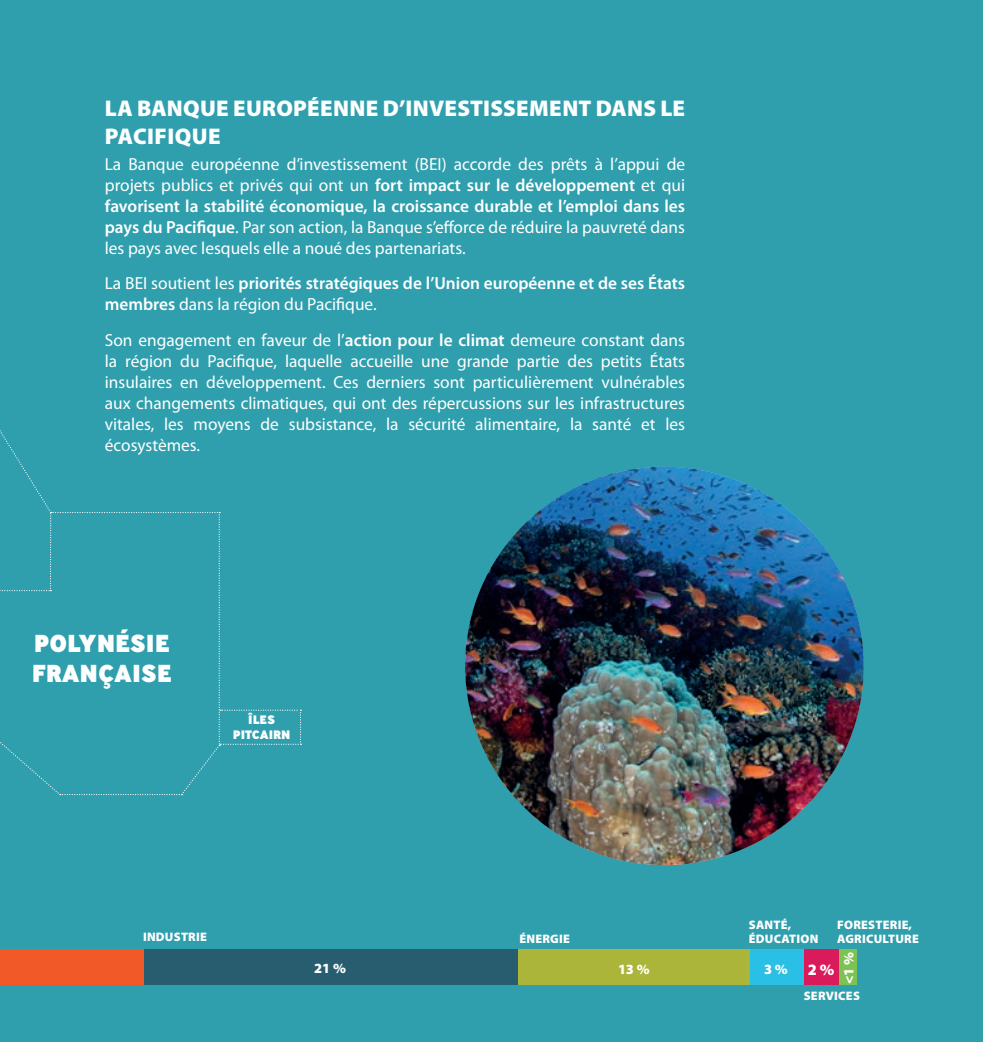
<style>
.page{position:relative;width:983px;height:1042px;background:#fff}
.page>*{position:absolute;margin:0;border:0;box-sizing:border-box;transform-origin:0 0}
.t1{font:800 24.5px/29.4px "Ministry";color:#fff}
._01_Titre_01{font:900 22.75px/27.3px "Myriad Pro";letter-spacing:.015em;color:#fff}
._02_Texte{font:17.5px/21px "Myriad Pro";color:#fff;text-align:justify}
._02_Texte-2{font:600 17.5px/21px "Myriad Pro";color:#fff}
.t2{font:900 15.92px "Myriad Pro";color:#fff}
.t3{font:900 14.17px "Myriad Pro";color:#fff}
.t4{font:900 12.42px/14.9px "Myriad Pro";letter-spacing:.02em;color:#fff}
.t5{font:800 12.25px "Ministry";color:#fff}
.s1{font-weight:600}
.s2{font-weight:400}
</style>
<div class="page">
<div style="left:0;top:0;width:928px;height:1042px;background:#2f9fad"></div>
<div style="left:928px;top:0;width:54px;height:1042px;background:#2f9fad"></div>
<div style="left:838px;top:949px;width:18px;height:36px;background:#7cc354"></div>
<div style="left:803px;top:949px;width:35px;height:36px;background:#d91a5b"></div>
<div style="left:749px;top:949px;width:54px;height:36px;background:#2abfe4"></div>
<div style="left:518px;top:949px;width:231px;height:36px;background:#abb53a"></div>
<div style="left:143px;top:949px;width:375px;height:36px;background:#275d6e"></div>
<div style="left:0;top:949px;width:143px;height:36px;background:#f15929"></div>
<img style="left:465px;top:467px;width:398px;height:398px;border-radius:199px">
<svg style="left:0;top:430px;width:301px;height:365px"></svg>
<p class="_01_Titre_01" style="left:105px;top:95px;width:581px">LA BANQUE EUROPÉENNE D’INVESTISSEMENT DANS LE<br>PACIFIQUE</p>
<p class="_02_Texte" style="left:105px;top:154px;width:581px">La Banque européenne d’investissement (BEI) accorde des prêts à l’appui de projets publics et privés qui ont un <span class="s1">fort impact sur le développement</span> et qui <span class="s1">favorisent la stabilité économique, la croissance durable et l’emploi dans les pays du Pacifique</span>. Par son action, la Banque s’efforce de réduire la pauvreté dans les pays avec lesquels elle a noué des partenariats.</p>
<p class="_02_Texte-2" style="left:105px;top:273px;width:581px"><span class="s2">La BEI soutient les</span> priorités stratégiques de l’Union européenne et de ses États membres <span class="s2">dans la région du Pacifique.</span></p>
<p class="_02_Texte" style="left:105px;top:330px;width:581px">Son engagement en faveur de l’<span class="s1">action pour le climat</span> demeure constant dans la région du Pacifique, laquelle accueille une grande partie des petits États insulaires en développement. Ces derniers sont particulièrement vulnérables aux changements climatiques, qui ont des répercussions sur les infrastructures vitales, les moyens de subsistance, la sécurité alimentaire, la santé et les écosystèmes.</p>
<p class="t1" style="left:32px;top:628px;width:141px">POLYNÉSIE<br>FRANÇAISE</p>
<p class="t5" style="left:248px;top:711px;width:28px">ÎLES</p>
<p class="t5" style="left:233px;top:726px;width:59px">PITCAIRN</p>
<p class="t4" style="left:143px;top:930px;width:65px">INDUSTRIE</p>
<p class="t4" style="left:748px;top:917px;width:71px">SANTÉ,<br>ÉDUCATION</p>
<p class="t4" style="left:836px;top:917px;width:76px">FORESTERIE,</p>
<p class="t4" style="left:519px;top:932px;width:52px">ÉNERGIE</p>
<p class="t4" style="left:836px;top:932px;width:83px">AGRICULTURE</p>
<p class="t3" style="left:314px;top:960px;width:33px">21 %</p>
<p class="t3" style="left:618px;top:960px;width:33px">13 %</p>
<p class="t3" style="left:763px;top:961px;width:25px">3 %</p>
<p class="t2" style="left:807px;top:961px;width:28px">2 %</p>
<p class="t3" style="left:840px;top:984px;width:34px;rotate:-90deg">&lt;1 %</p>
<p class="t4" style="left:803px;top:989px;width:58px">SERVICES</p>
</div>
